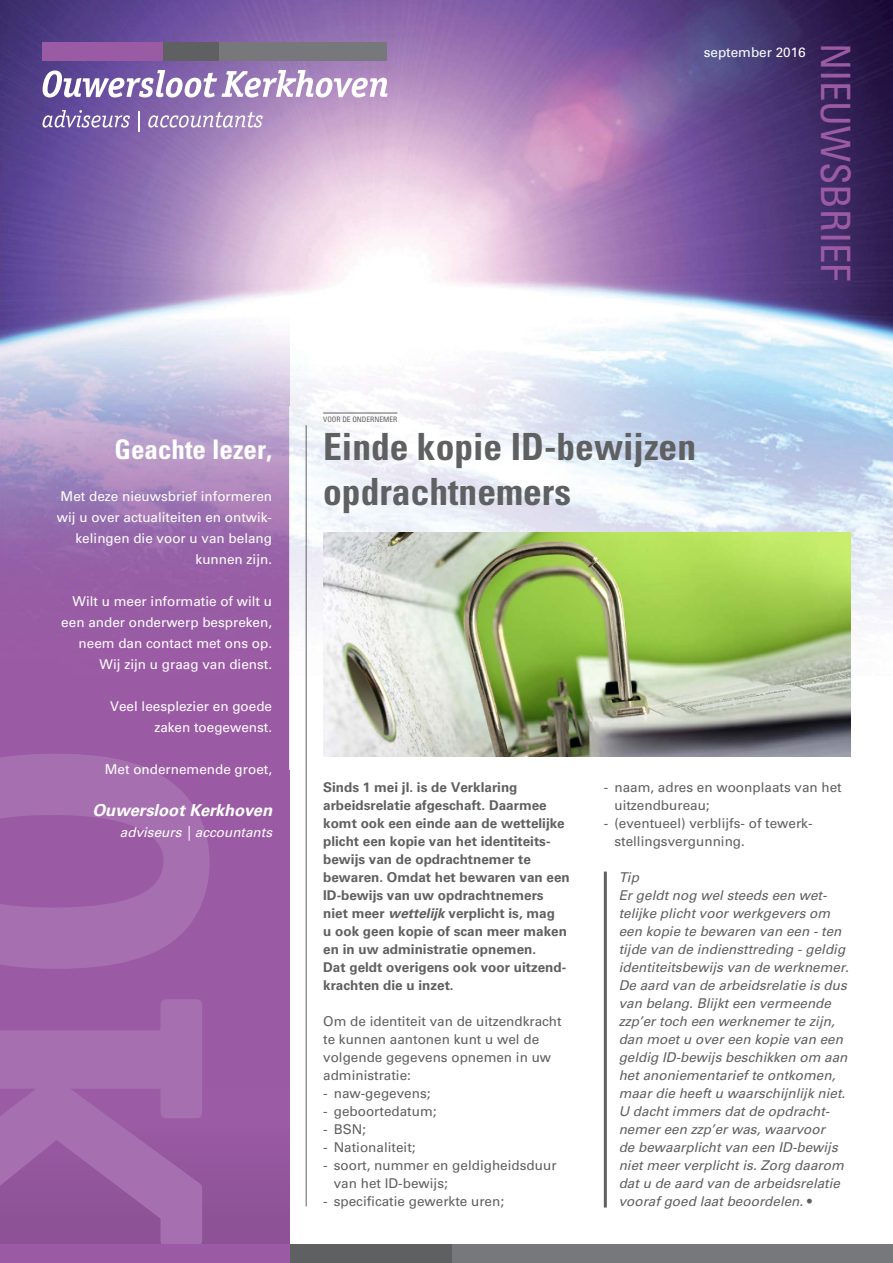
<style>
.page{position:relative;width:893px;height:1263px;background:#fff}
.page>*{position:absolute;margin:0;border:0;box-sizing:border-box;transform-origin:0 0}
.t1{font:condensed 40.5px "Univers LT Std";color:#9b5ba4}
.t2{font:700 condensed 37.5px/45px "Univers LT Std";color:#5f6062}
.t3{font:700 condensed 27px "Univers LT Std";color:#fff}
.t4{font:italic 700 16.5px "Univers LT Std";color:#fff}
.t5{font:italic 13.5px/18px "Univers LT Std";color:#5f6062}
.t6{font:700 13.5px/18px "Univers LT Std";color:#5f6062}
.t7{font:13.5px/18px "Univers LT Std";color:#5f6062}
.t8{font:13.5px/21px "Univers LT Std";color:#fff;text-align:right}
.t9{font:italic 13.5px "Univers LT Std";color:#fff}
.t10{font:condensed 7.5px "Univers LT Std";color:#5f6062}
.s1{font-style:italic}
.s2{font-style:normal}
</style>
<div class="page">
<div style="left:0;top:0;width:289px;height:1263px;background:#9b5ba4"></div>
<div style="left:0;top:1089px;width:289px;height:174px;background:#94579d"></div>
<svg style="left:0;top:770px;width:210px;height:474px;fill:#a670b0"></svg>
<div style="left:0;top:1244px;width:893px;height:19px;background:#77787b"></div>
<div style="left:289px;top:1244px;width:163px;height:19px;background:#5f6062"></div>
<div style="left:0;top:1244px;width:289px;height:19px;background:#9b5ba4"></div>
<img style="left:0;top:0;width:893px;height:770px">
<img style="left:0;top:754px;width:151px;height:16px">
<hr style="left:306px;top:425px;width:1px;height:781px;background:#5f6062">
<div style="left:43px;top:43px;width:121px;height:18px;background:#9b5ba4"></div>
<div style="left:219px;top:43px;width:168px;height:18px;background:#77787b"></div>
<div style="left:164px;top:43px;width:55px;height:18px;background:#5f6062"></div>
<svg style="left:43px;top:70px;width:344px;height:27px;background:#b6a4cc"></svg>
<svg style="left:43px;top:110px;width:87px;height:18px;background:#8f7db7"></svg>
<hr style="left:138px;top:111px;width:2px;height:20px;background:#fff">
<svg style="left:148px;top:112px;width:115px;height:16px;background:#b29bc9"></svg>
<hr style="left:323px;top:413px;width:74px;height:1px;background:#5f6062">
<hr style="left:604px;top:871px;width:3px;height:336px;background:#5f6062">
<img style="left:323px;top:532px;width:527px;height:225px">
<p class="t8" style="left:704px;top:41px;width:104px">september 2016</p>
<h1 class="t1" style="left:861px;top:43px;width:240px;rotate:90deg">NIEUWSBRIEF</h1>
<h3 class="t3" style="left:115px;top:432px;width:159px">Geachte lezer,</h3>
<p class="t8" style="left:57px;top:485px;width:217px">Met deze nieuwsbrief informeren wij u over actualiteiten en ontwik&shy;kelingen die voor u van belang kunnen zijn.</p>
<p class="t8" style="left:61px;top:590px;width:212px">Wilt u meer informatie of wilt u een ander onderwerp bespreken, neem dan contact met ons op.<br>Wij zijn u graag van dienst.</p>
<p class="t8" style="left:110px;top:695px;width:164px">Veel leesplezier en goede zaken toegewenst.</p>
<p class="t8" style="left:105px;top:758px;width:169px">Met ondernemende groet,</p>
<p class="t4" style="left:92px;top:800px;width:181px">Ouwersloot Kerkhoven</p>
<p class="t9" style="left:120px;top:824px;width:154px">adviseurs | accountants</p>
<p class="t10" style="left:323px;top:415px;width:76px">VOOR DE ONDERNEMER</p>
<h2 class="t2" style="left:323px;top:423px;width:374px">Einde kopie ID-bewijzen opdrachtnemers</h2>
<p class="t6" style="left:323px;top:778px;width:248px">Sinds 1 mei jl. is de Verklaring arbeidsrelatie afgeschaft. Daarmee komt ook een einde aan de wettelijke plicht een kopie van het identiteits&shy;bewijs van de opdrachtnemer te bewaren. Omdat het bewaren van een ID-bewijs van uw opdrachtnemers niet meer <span class="s1">wettelijk</span> verplicht is, mag<br>u ook geen kopie of scan meer maken en in uw administratie opnemen.<br>Dat geldt overigens ook voor uitzend&shy;krachten die u inzet.</p>
<p class="t7" style="left:323px;top:1012px;width:240px">Om de identiteit van de uitzendkracht te kunnen aantonen kunt u wel de volgende gegevens opnemen in uw administratie:</p>
<p class="t7" style="left:323px;top:1084px;width:109px">- naw-gegevens;</p>
<p class="t7" style="left:323px;top:1102px;width:115px">- geboortedatum;</p>
<p class="t7" style="left:323px;top:1120px;width:44px">- BSN;</p>
<p class="t7" style="left:323px;top:1138px;width:94px">- Nationaliteit;</p>
<p class="t7" style="left:334px;top:1156px;width:224px;text-indent:-11px">- soort, nummer en geldigheidsduur van het ID-bewijs;</p>
<p class="t7" style="left:323px;top:1192px;width:182px">- specificatie gewerkte uren;</p>
<p class="t7" style="left:614px;top:778px;width:229px;text-indent:-11px">- naam, adres en woonplaats van het uitzendbureau;</p>
<p class="t7" style="left:614px;top:814px;width:200px;text-indent:-11px">- (eventueel) verblijfs- of tewerk&shy;stellingsvergunning.</p>
<p class="t5" style="left:619px;top:868px;width:232px">Tip<br>Er geldt nog wel steeds een wet&shy;telijke plicht voor werkgevers om een kopie te bewaren van een - ten tijde van de indiensttreding - geldig identiteitsbewijs van de werknemer.<br>De aard van de arbeidsrelatie is dus van belang. Blijkt een vermeende zzp’er toch een werknemer te zijn, dan moet u over een kopie van een geldig ID-bewijs beschikken om aan het anoniementarief te ontkomen, maar die heeft u waarschijnlijk niet.<br>U dacht immers dat de opdracht&shy;nemer een zzp’er was, waarvoor<br>de bewaarplicht van een ID-bewijs niet meer verplicht is. Zorg daarom dat u de aard van de arbeidsrelatie vooraf goed laat beoordelen. <span class="s2">•</span></p>
</div>
